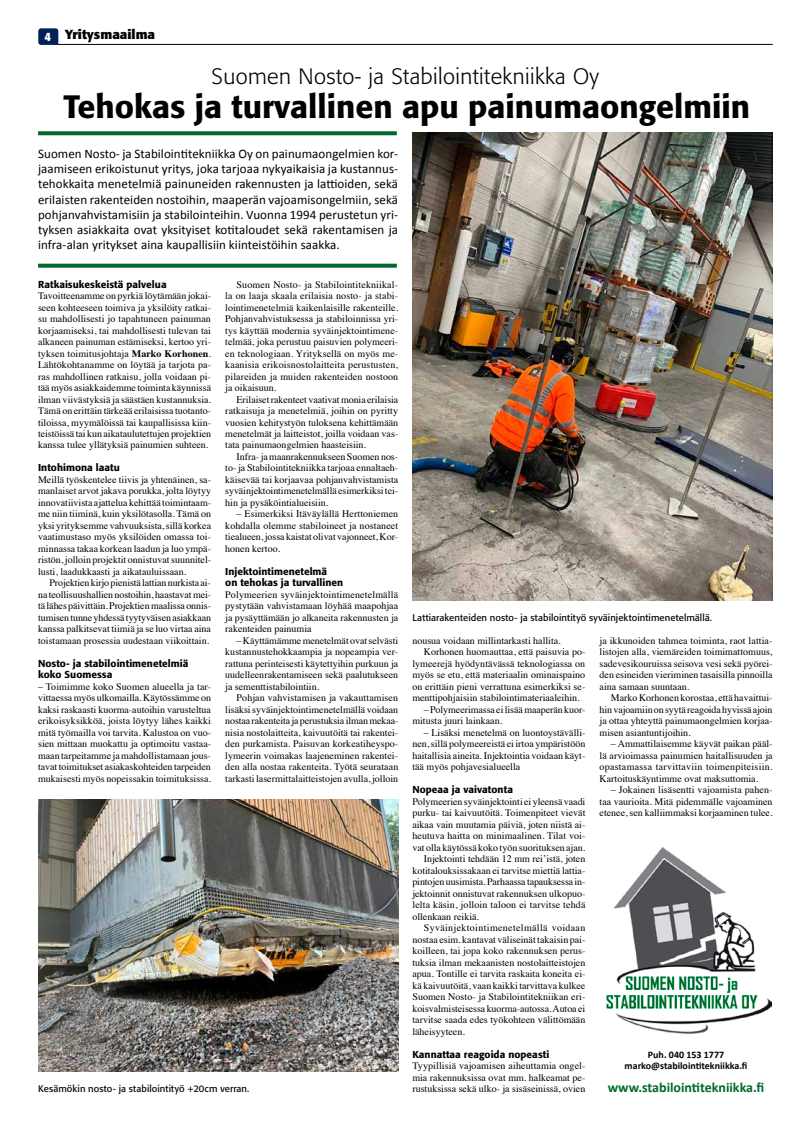
<style>
.page{position:relative;width:794px;height:1134px;background:#fff}
.page>*{position:absolute;margin:0;border:0;box-sizing:border-box;transform-origin:0 0}
.t1{font:500 32px "Formata";color:#000}
.t2{font:300 22px "Formata";letter-spacing:.02em;color:#000}
.t3{font:700 14px "Calibri";color:#00682d}
.t4{font:13px/15px "Calibri";letter-spacing:.005em;color:#000;text-align:justify}
.t5{font:700 13px "Formata";color:#000}
.t6{font:10px/11.5px "Times";color:#000;text-align:justify}
.t7{font:500 10px/11.5px "Formata";letter-spacing:.005em;color:#000}
.t8{font:700 10px/11.5px "Calibri";color:#000;text-align:center}
.t9{font:10px "Times";letter-spacing:.035em;color:#000}
.t10{font:9.5px "Formata";letter-spacing:.005em;color:#000}
.s1{font-weight:700}
</style>
<div class="page">
<hr style="left:56px;top:44px;width:716px;height:1px;background:#000">
<svg style="left:38px;top:28px;width:20px;height:17px"></svg>
<img style="left:412px;top:133px;width:360px;height:467px">
<img style="left:38px;top:800px;width:360px;height:271px">
<img style="left:606px;top:847px;width:166px;height:187px">
<svg style="left:38px;top:131px;width:359px;height:4px"></svg>
<svg style="left:38px;top:264px;width:359px;height:4px"></svg>
<h3 class="t5" style="left:41px;top:27px;width:116px"><sub>324</sub> Yritysmaailma</h3>
<h2 class="t2" style="left:211px;top:63px;width:389px">Suomen Nosto- ja Stabilointitekniikka Oy</h2>
<h1 class="t1" style="left:63px;top:87px;width:688px">Tehokas ja turvallinen apu painumaongelmiin</h1>
<p class="t4" style="left:38px;top:146px;width:361px">Suomen Nosto- ja Stabilointitekniikka Oy on painumaongelmien kor&shy;jaamiseen erikoistunut yritys, joka tarjoaa nykyaikaisia ja kustannus&shy;tehokkaita menetelmiä painuneiden rakennusten ja lattioiden, sekä erilaisten rakenteiden nostoihin, maaperän vajoamisongelmiin, sekä pohjanvahvistamisiin ja stabilointeihin. Vuonna 1994 perustetun yri&shy;tyksen asiakkaita ovat yksityiset kotitaloudet sekä rakentamisen ja infra-alan yritykset aina kaupallisiin kiinteistöihin saakka.</p>
<p class="t7" style="left:38px;top:278px;width:130px">Ratkaisukeskeistä palvelua</p>
<p class="t6" style="left:38px;top:289px;width:175px">Tavoitteenamme on pyrkiä löytämään jokai&shy;seen kohteeseen toimiva ja yksilöity ratkai&shy;su mahdollisesti jo tapahtuneen painuman korjaamiseksi, tai mahdollisesti tulevan tai alkaneen painuman estämiseksi, kertoo yri&shy;tyksen toimitusjohtaja <span class="s1">Marko Korhonen</span>.<br>Lähtökohtanamme on löytää ja tarjota pa&shy;ras mahdollinen ratkaisu, jolla voidaan pi&shy;tää myös asiakkaidemme toiminta käynnissä ilman viivästyksiä ja säästäen kustannuksia.<br>Tämä on erittäin tärkeää erilaisissa tuotanto&shy;tiloissa, myymälöissä tai kaupallisissa kiin&shy;teistöissä tai kun aikataulutettujen projektien kanssa tulee yllätyksiä painumien suhteen.</p>
<p class="t7" style="left:38px;top:462px;width:83px">Intohimona laatu</p>
<p class="t6" style="left:38px;top:473px;width:175px">Meillä työskentelee tiivis ja yhtenäinen, sa&shy;manlaiset arvot jakava porukka, jolta löytyy innovatiivista ajattelua kehittää toimintaam&shy;me niin tiiminä, kuin yksilötasolla. Tämä on yksi yrityksemme vahvuuksista, sillä korkea vaatimustaso myös yksilöiden omassa toi&shy;minnassa takaa korkean laadun ja luo ympä&shy;ristön, jolloin projektit onnistuvat suunnitel&shy;lusti, laadukkaasti ja aikatauluissaan.</p>
<p class="t6" style="left:38px;top:576px;width:174px;text-indent:11px">Projektien kirjo pienistä lattian nurkista ai&shy;na teollisuushallien nostoihin, haastavat mei&shy;tä lähes päivittäin. Projektien maalissa onnis&shy;tumisen tunne yhdessä tyytyväisen asiakkaan kanssa palkitsevat tiimiä ja se luo virtaa aina toistamaan prosessia uudestaan viikoittain.</p>
<p class="t7" style="left:38px;top:657px;width:152px">Nosto- ja stabilointimenetelmiä koko Suomessa</p>
<p class="t6" style="left:38px;top:680px;width:175px">– Toimimme koko Suomen alueella ja tar&shy;vittaessa myös ulkomailla. Käytössämme on kaksi raskaasti kuorma-autoihin varusteltua erikoisyksikköä, joista löytyy lähes kaikki mitä työmailla voi tarvita. Kalustoa on vuo&shy;sien mittaan muokattu ja optimoitu vastaa&shy;maan tarpeitamme ja mahdollistamaan jous&shy;tavat toimitukset asiakaskohteiden tarpeiden mukaisesti myös nopeissakin toimituksissa.</p>
<p class="t6" style="left:225px;top:278px;width:174px;text-indent:11px">Suomen Nosto- ja Stabilointitekniikal&shy;la on laaja skaala erilaisia nosto- ja stabi&shy;lointimenetelmiä kaikenlaisille rakenteille.<br>Pohjanvahvistuksessa ja stabiloinnissa yri&shy;tys käyttää modernia syväinjektointimene&shy;telmää, joka perustuu paisuvien polymeeri&shy;en teknologiaan. Yrityksellä on myös me&shy;kaanisia erikoisnostolaitteita perustusten, pilareiden ja muiden rakenteiden nostoon ja oikaisuun.</p>
<p class="t6" style="left:225px;top:393px;width:175px;text-indent:11px">Erilaiset rakenteet vaativat monia erilaisia ratkaisuja ja menetelmiä, joihin on pyritty vuosien kehitystyön tuloksena kehittämään menetelmät ja laitteistot, joilla voidaan vas&shy;tata painumaongelmien haasteisiin.</p>
<p class="t6" style="left:225px;top:450px;width:174px;text-indent:11px">Infra- ja maanrakennukseen Suomen nos&shy;to- ja Stabilointitekniikka tarjoaa ennaltaeh&shy;käisevää tai korjaavaa pohjanvahvistamista syväinjektointimenetelmällä esimerkiksi tei&shy;hin ja pysäköintialueisiin.</p>
<p class="t6" style="left:225px;top:507px;width:174px;text-indent:11px">– Esimerkiksi Itäväylällä Herttoniemen kohdalla olemme stabiloineet ja nostaneet tiealueen, jossa kaistat olivat vajonneet, Kor&shy;honen kertoo.</p>
<p class="t7" style="left:225px;top:565px;width:120px">Injektointimenetelmä<br>on tehokas ja turvallinen</p>
<p class="t6" style="left:225px;top:588px;width:174px">Polymeerien syväinjektointimenetelmällä pystytään vahvistamaan löyhää maapohjaa ja pysäyttämään jo alkaneita rakennusten ja rakenteiden painumia</p>
<p class="t6" style="left:225px;top:634px;width:174px;text-indent:11px">– Käyttämämme menetelmät ovat selvästi kustannustehokkaampia ja nopeampia ver&shy;rattuna perinteisesti käytettyihin purkuun ja uudelleenrakentamiseen sekä paalutukseen ja sementtistabilointiin.</p>
<p class="t6" style="left:225px;top:691px;width:175px;text-indent:11px">Pohjan vahvistamisen ja vakauttamisen lisäksi syväinjektointimenetelmällä voidaan nostaa rakenteita ja perustuksia ilman mekaa&shy;nisia nostolaitteita, kaivuutöitä tai rakentei&shy;den purkamista. Paisuvan korkeatiheyspo&shy;lymeerin voimakas laajeneminen rakentei&shy;den alla nostaa rakenteita. Työtä seurataan tarkasti lasermittalaitteistojen avulla, jolloin</p>
<p class="t10" style="left:38px;top:1083px;width:213px">Kesämökin nosto- ja stabilointityö +20cm verran.</p>
<p class="t10" style="left:412px;top:612px;width:301px">Lattiarakenteiden nosto- ja stabilointityö syväinjektointimenetelmällä.</p>
<p class="t6" style="left:412px;top:634px;width:150px">nousua voidaan millintarkasti hallita.</p>
<p class="t6" style="left:424px;top:645px;width:163px">Korhonen huomauttaa, että paisuvia po-</p>
<p class="t6" style="left:412px;top:657px;width:174px">lymeerejä hyödyntävässä teknologiassa on</p>
<p class="t6" style="left:412px;top:668px;width:174px">myös se etu, että materiaalin ominaispaino</p>
<p class="t6" style="left:412px;top:680px;width:174px">on erittäin pieni verrattuna esimerkiksi se-</p>
<p class="t6" style="left:412px;top:691px;width:169px">menttipohjaisiin stabilointimateriaaleihin.</p>
<p class="t6" style="left:412px;top:703px;width:174px;text-indent:11px">– Polymeerimassa ei lisää maaperän kuor&shy;mitusta juuri lainkaan.</p>
<p class="t6" style="left:412px;top:726px;width:174px;text-indent:11px">– Lisäksi menetelmä on luontoystävälli&shy;nen, sillä polymeereistä ei irtoa ympäristöön haitallisia aineita. Injektointia voidaan käyt&shy;tää myös pohjavesialueella</p>
<p class="t7" style="left:412px;top:784px;width:102px">Nopeaa ja vaivatonta</p>
<p class="t6" style="left:412px;top:795px;width:174px">Polymeerien syväinjektointi ei yleensä vaadi</p>
<p class="t6" style="left:412px;top:806px;width:174px">purku- tai kaivuutöitä. Toimenpiteet vievät</p>
<p class="t6" style="left:412px;top:818px;width:174px">aikaa vain muutamia päiviä, joten niistä ai-</p>
<p class="t6" style="left:412px;top:829px;width:174px">heutuva haitta on minimaalinen. Tilat voi-</p>
<p class="t6" style="left:412px;top:841px;width:174px">vat olla käytössä koko työn suorituksen ajan.</p>
<p class="t6" style="left:424px;top:852px;width:163px">Injektointi tehdään 12 mm rei’istä, joten</p>
<p class="t6" style="left:412px;top:864px;width:174px">kotitalouksissakaan ei tarvitse miettiä lattia-</p>
<p class="t6" style="left:412px;top:875px;width:174px">pintojen uusimista. Parhaassa tapauksessa in-</p>
<p class="t6" style="left:412px;top:887px;width:174px">jektoinnit onnistuvat rakennuksen ulkopuo-</p>
<p class="t6" style="left:412px;top:898px;width:175px">lelta käsin, jolloin taloon ei tarvitse tehdä</p>
<p class="t6" style="left:412px;top:910px;width:68px">ollenkaan reikiä.</p>
<p class="t9" style="left:424px;top:918px;width:163px">Syväinjektointimenetelmällä voidaan</p>
<p class="t6" style="left:412px;top:933px;width:174px">nostaa esim. kantavat väliseinät takaisin pai-</p>
<p class="t6" style="left:412px;top:944px;width:175px">koilleen, tai jopa koko rakennuksen perus-</p>
<p class="t6" style="left:412px;top:956px;width:174px">tuksia ilman mekaanisten nostolaitteistojen</p>
<p class="t6" style="left:412px;top:967px;width:174px">apua. Tontille ei tarvita raskaita koneita ei-</p>
<p class="t6" style="left:412px;top:978px;width:174px">kä kaivuutöitä, vaan kaikki tarvittava kulkee</p>
<p class="t6" style="left:412px;top:990px;width:174px">Suomen Nosto- ja Stabilointitekniikan eri-</p>
<p class="t6" style="left:412px;top:1001px;width:174px">koisvalmisteisessa kuorma-autossa. Autoa ei</p>
<p class="t6" style="left:412px;top:1013px;width:174px">tarvitse saada edes työkohteen välittömään</p>
<p class="t6" style="left:412px;top:1024px;width:54px">läheisyyteen.</p>
<p class="t7" style="left:412px;top:1048px;width:138px">Kannattaa reagoida nopeasti</p>
<p class="t6" style="left:412px;top:1059px;width:174px">Tyypillisiä vajoamisen aiheuttamia ongel&shy;mia rakennuksissa ovat mm. halkeamat pe&shy;rustuksissa sekä ulko- ja sisäseinissä, ovien</p>
<p class="t6" style="left:599px;top:634px;width:174px">ja ikkunoiden tahmea toiminta, raot lattia&shy;listojen alla, viemäreiden toimimattomuus, sadevesikouruissa seisova vesi sekä pyörei&shy;den esineiden vieriminen tasaisilla pinnoilla aina samaan suuntaan.</p>
<p class="t6" style="left:599px;top:691px;width:174px;text-indent:11px">Marko Korhonen korostaa, että havaittui&shy;hin vajoamiin on syytä reagoida hyvissä ajoin ja ottaa yhteyttä painumaongelmien korjaa&shy;misen asiantuntijoihin.</p>
<p class="t6" style="left:599px;top:737px;width:174px;text-indent:11px">– Ammattilaisemme käyvät paikan pääl&shy;lä arvioimassa painumien haitallisuuden ja opastamassa tarvittaviin toimenpiteisiin.<br>Kartoituskäyntimme ovat maksuttomia.</p>
<p class="t6" style="left:599px;top:783px;width:174px;text-indent:11px">– Jokainen lisäsentti vajoamista pahen&shy;taa vaurioita. Mitä pidemmälle vajoaminen etenee, sen kalliimmaksi korjaaminen tulee.</p>
<p class="t8" style="left:624px;top:1048px;width:124px">Puh. 040 153 1777 marko@stabilointitekniikka.fi</p>
<h3 class="t3" style="left:607px;top:1077px;width:158px">www.stabilointitekniikka.fi</h3>
</div>
